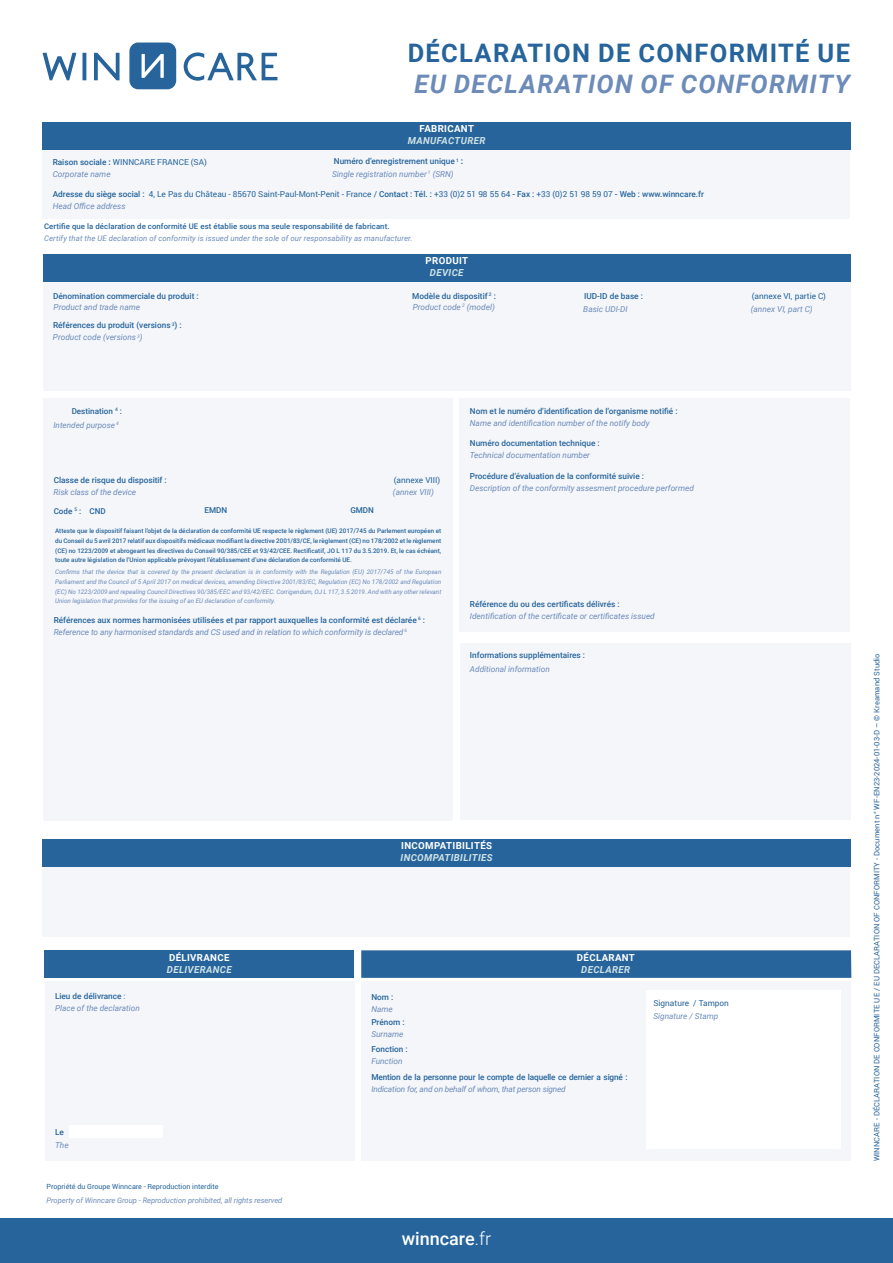
<style>
.page{position:relative;width:893px;height:1263px;background:#fff}
.page>*{position:absolute;margin:0;border:0;box-sizing:border-box;transform-origin:0 0}
.t1{font:700 25.5px "Roboto";letter-spacing:.05em;color:#26649b}
.t2{font:italic 700 25.5px "Roboto";letter-spacing:.05em;color:#6c8bb9}
.t3{font:500 18px "Roboto";color:#fff}
.t4{font:italic 700 9.75px "Roboto";letter-spacing:.035em;color:#cee2e6}
.t5{font:700 9.75px "Roboto";letter-spacing:.035em;color:#fff}
.t6{font:700 9.6px "Roboto";letter-spacing:.035em;color:#fff}
.t7{font:500 8.25px/12px "Roboto";color:#26649b}
.t8{font:italic 8.25px/12px "Roboto";color:#6c8bb9}
.t9{font:8.25px/12px "Roboto";color:#26649b}
.t10{font:500 8.25px "Roboto";letter-spacing:-.02em;color:#26649b}
.t11{font:italic 8.25px "Roboto";letter-spacing:-.02em;color:#6c8bb9}
.t12{font:italic 8.1px/13.5px "Roboto";color:#6c8bb9}
.t13{font:500 8.1px "Roboto";color:#26649b}
.t14{font:italic 7.8px "Roboto";letter-spacing:.01em;color:#6c8bb9}
.t15{font:500 7.8px "Roboto";letter-spacing:.01em;color:#26649b}
.t16{font:7.5px "Roboto";letter-spacing:.01em;color:#26649b}
.t17{font:italic 7.5px "Roboto";color:#6c8bb9}
.t18{font:7.05px "Roboto";color:#26649b}
.t19{font:500 6.3px/9.8px "Roboto";color:#26649b;text-align:justify}
.t20{font:italic 6.3px/9.8px "Roboto";color:#6c8bb9;text-align:justify}
.s1{font-weight:500}
.s2{font-weight:700}
.s3{font-style:italic;color:#6c8bb9}
.s4{font-weight:500;font-style:normal;color:#26649b}
.s5{font-weight:400;font-style:italic;color:#6c8bb9}
.s6{font-style:normal;color:#26649b}
.s7{font-weight:300}
</style>
<div class="page">
<div style="left:0;top:1218px;width:893px;height:45px;background:#26649b"></div>
<div style="left:43px;top:281px;width:808px;height:109px;background:#f4f6fa"></div>
<div style="left:43px;top:254px;width:807px;height:27px;background:#26649b"></div>
<div style="left:43px;top:144px;width:807px;height:75px;background:#f4f6fa"></div>
<div style="left:43px;top:122px;width:808px;height:28px;background:#26649b"></div>
<div style="left:361px;top:982px;width:490px;height:179px;background:#f4f6fa"></div>
<div style="left:45px;top:981px;width:309px;height:180px;background:#f4f6fa"></div>
<div style="left:646px;top:990px;width:195px;height:159px;background:#fff"></div>
<div style="left:361px;top:950px;width:490px;height:28px;background:#26649b"></div>
<div style="left:45px;top:950px;width:309px;height:28px;background:#26649b"></div>
<div style="left:69px;top:1125px;width:94px;height:13px;background:#fff"></div>
<svg style="left:82px;top:53px;width:4px;height:27px"></svg>
<svg style="left:94px;top:53px;width:26px;height:27px"></svg>
<svg style="left:129px;top:43px;width:47px;height:46px;background:#457aa9"></svg>
<svg style="left:43px;top:53px;width:33px;height:27px"></svg>
<svg style="left:184px;top:52px;width:93px;height:29px"></svg>
<div style="left:459px;top:398px;width:391px;height:233px;background:#f4f6fa"></div>
<div style="left:44px;top:398px;width:409px;height:422px;background:#f4f6fa"></div>
<div style="left:460px;top:643px;width:391px;height:177px;background:#f4f6fa"></div>
<div style="left:43px;top:860px;width:807px;height:76px;background:#f4f6fa"></div>
<div style="left:43px;top:839px;width:808px;height:27px;background:#26649b"></div>
<h1 class="t1" style="left:408px;top:35px;width:444px">DÉCLARATION DE CONFORMITÉ UE</h1>
<h1 class="t2" style="left:414px;top:66px;width:437px">EU DECLARATION OF CONFORMITY</h1>
<p class="t5" style="left:420px;top:122px;width:56px">FABRICANT</p>
<p class="t4" style="left:408px;top:134px;width:79px">MANUFACTURER</p>
<p class="t9" style="left:53px;top:156px;width:156px"><span class="s1">Raison sociale</span> <span class="s2">:</span> WINNCARE FRANCE (SA)<br><span class="s3">Corporate name</span></p>
<p class="t8" style="left:332px;top:168px;width:123px">Single registration number <sup>1</sup> (SRN)</p>
<p class="t7" style="left:334px;top:155px;width:131px">Numéro d’enregistrement unique <sup>1</sup> <span class="s2">:</span></p>
<p class="t9" style="left:53px;top:188px;width:653px"><span class="s1">Adresse du siège social :</span> 4, Le Pas du Château - 85670 Saint-Paul-Mont-Penit - France / <span class="s1">Contact : Tél. :</span> +33 (0)2 51 98 55 64 <span class="s1">- Fax :</span> +33 (0)2 51 98 59 07 <span class="s1">- Web : www.winncare.fr<br></span><span class="s3">Head Office address</span></p>
<p class="t15" style="left:44px;top:221px;width:347px">Certifie que la déclaration de conformité UE est établie sous ma seule responsabilité de fabricant.</p>
<p class="t14" style="left:44px;top:232px;width:370px">Certify that the UE declaration of conformity is issued under the sole of our responsability as manufacturer.</p>
<p class="t5" style="left:426px;top:254px;width:44px">PRODUIT</p>
<p class="t4" style="left:430px;top:266px;width:35px">DEVICE</p>
<p class="t7" style="left:53px;top:290px;width:147px">Dénomination commerciale du produit :</p>
<p class="t7" style="left:412px;top:290px;width:85px">Modèle du dispositif <sup>2</sup> :</p>
<p class="t7" style="left:584px;top:290px;width:60px">IUD-ID de base :</p>
<p class="t9" style="left:752px;top:290px;width:76px">(annexe VI, partie C)</p>
<p class="t8" style="left:413px;top:301px;width:83px">Product code <sup>2</sup> (model)</p>
<p class="t8" style="left:54px;top:301px;width:88px">Product and trade name</p>
<p class="t8" style="left:583px;top:303px;width:46px">Basic UDI-DI</p>
<p class="t8" style="left:751px;top:303px;width:63px">(annex VI, part C)</p>
<p class="t8" style="left:53px;top:331px;width:91px">Product code (versions <sup>3</sup>)</p>
<p class="t7" style="left:53px;top:319px;width:130px">Références du produit (versions <sup>3</sup>) :</p>
<p class="t12" style="left:53px;top:404px;width:70px;text-indent:18px"><span class="s4">Destination</span> <sup>4</sup> <span class="s4">:<br></span>Intended purpose <sup>4</sup></p>
<p class="t7" style="left:54px;top:474px;width:114px">Classe de risque du dispositif :</p>
<p class="t8" style="left:54px;top:486px;width:84px">Risk class of the device</p>
<p class="t13" style="left:54px;top:505px;width:54px">Code <sup>5</sup> : CND</p>
<p class="t13" style="left:205px;top:505px;width:24px">EMDN</p>
<p class="t13" style="left:350px;top:505px;width:25px">GMDN</p>
<p class="t9" style="left:394px;top:473px;width:48px">(annexe VIII)</p>
<p class="t8" style="left:393px;top:485px;width:43px">(annex VIII)</p>
<p class="t19" style="left:55px;top:526px;width:388px">Atteste que le dispositif faisant l’objet de la déclaration de conformité UE respecte le règlement (UE) 2017/745 du Parlement européen et du Conseil du 5 avril 2017 relatif aux dispositifs médicaux modifiant la directive 2001/83/CE, le règlement (CE) no 178/2002 et le règlement (CE) no 1223/2009 et abrogeant les directives du Conseil 90/385/CEE et 93/42/CEE. Rectificatif, JO L 117 du 3.5.2019. Et, le cas échéant, toute autre législation de l’Union applicable prévoyant l’établissement d’une déclaration de conformité UE.</p>
<p class="t20" style="left:55px;top:567px;width:388px">Confirms that the device that is covered by the present declaration is in conformity with the Regulation (EU) 2017/745 of the European Parliament and the Council of 5 April 2017 on medical devices, amending Directive 2001/83/EC, Regulation (EC) No 178/2002 and Regulation (EC) No 1223/2009 and repealing Council Directives 90/385/EEC and 93/42/EEC. Corrigendum, OJ L 117, 3.5.2019. And with any other relevant Union legislation that provides for the issuing of an EU declaration of conformity.</p>
<p class="t7" style="left:54px;top:614px;width:373px">Références aux normes harmonisées utilisées et par rapport auxquelles la conformité est déclarée <sup>6</sup> :<br><span class="s5">Reference to any harmonised standards and CS used and in relation to which conformity is declared</span> <sup>6</sup></p>
<p class="t7" style="left:470px;top:405px;width:209px">Nom et le numéro d’identification de l’organisme notifié :</p>
<p class="t8" style="left:470px;top:417px;width:181px">Name and identification number of the notify body</p>
<p class="t7" style="left:470px;top:437px;width:131px">Numéro documentation technique :</p>
<p class="t8" style="left:470px;top:449px;width:122px">Technical documentation number</p>
<p class="t7" style="left:470px;top:470px;width:176px">Procédure d’évaluation de la conformité suivie :</p>
<p class="t8" style="left:470px;top:482px;width:225px">Description of the conformity assesment procedure performed</p>
<p class="t7" style="left:470px;top:598px;width:151px">Référence du ou des certificats délivrés :</p>
<p class="t8" style="left:470px;top:610px;width:186px">Identification of the certificate or certificates issued</p>
<p class="t7" style="left:470px;top:649px;width:117px">Informations supplémentaires :</p>
<p class="t8" style="left:470px;top:663px;width:82px">Additional information</p>
<p class="t5" style="left:401px;top:839px;width:92px">INCOMPATIBILITÉS</p>
<p class="t4" style="left:401px;top:851px;width:94px">INCOMPATIBILITIES</p>
<p class="t6" style="left:169px;top:951px;width:62px">DÉLIVRANCE</p>
<p class="t4" style="left:167px;top:962px;width:66px">DELIVERANCE</p>
<p class="t8" style="left:55px;top:990px;width:86px"><span class="s4">Lieu de délivrance</span> <span class="s6">:<br></span>Place of the declaration</p>
<p class="t7" style="left:371px;top:990px;width:23px">Nom :</p>
<p class="t8" style="left:371px;top:1002px;width:23px">Name</p>
<p class="t6" style="left:577px;top:951px;width:59px">DÉCLARANT</p>
<p class="t4" style="left:581px;top:962px;width:51px">DECLARER</p>
<p class="t7" style="left:55px;top:1126px;width:10px">Le</p>
<p class="t8" style="left:55px;top:1138px;width:15px">The</p>
<p class="t18" style="left:47px;top:1182px;width:174px">Propriété du Groupe Winncare - Reproduction interdite</p>
<p class="t17" style="left:47px;top:1195px;width:237px">Property of Winncare Group - Reproduction prohibited, all rights reserved</p>
<p class="t7" style="left:371px;top:1016px;width:35px">Prénom :</p>
<p class="t8" style="left:371px;top:1028px;width:34px">Surname</p>
<p class="t10" style="left:371px;top:1071px;width:258px">Mention de la personne pour le compte de laquelle ce dernier a signé :</p>
<p class="t11" style="left:371px;top:1083px;width:196px">Indication for, and on behalf of whom, that person signed</p>
<p class="t7" style="left:371px;top:1043px;width:38px">Fonction :</p>
<p class="t8" style="left:371px;top:1055px;width:33px">Function</p>
<h2 class="t3" style="left:402px;top:1226px;width:91px">winncare<span class="s7">.fr</span></h2>
<p class="t9" style="left:653px;top:996px;width:77px">Signature / Tampon</p>
<p class="t8" style="left:653px;top:1010px;width:66px">Signature / Stamp</p>
<p class="t16" style="left:872px;top:1161px;width:509px;rotate:-90deg">WINNCARE - DÉCLARATION DE CONFORMITE UE / EU DECLARATION OF CONFORMITY - Document n° WF-EN23-2024-01-03-D – © Kreamand Studio</p>
</div>
